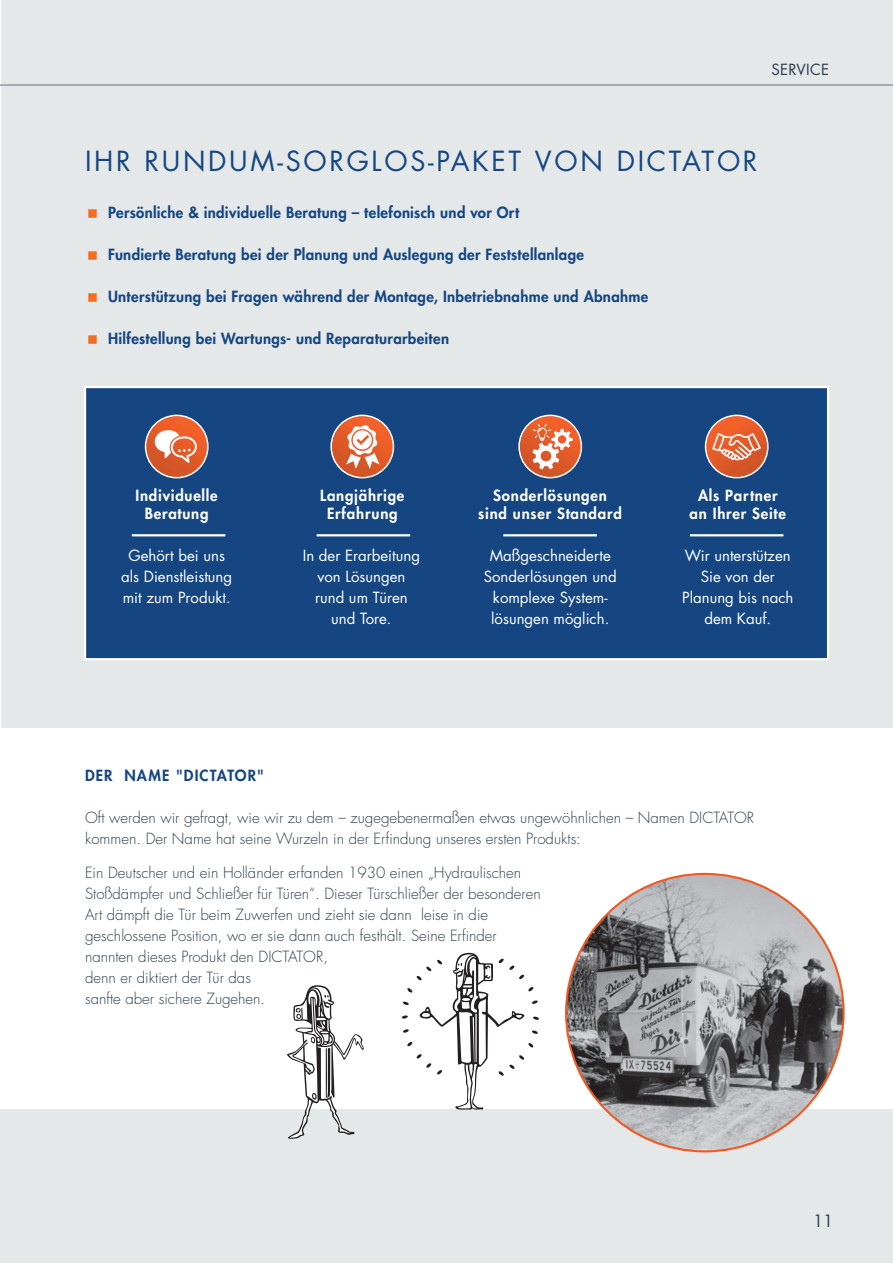
<style>
.page{position:relative;width:893px;height:1263px;background:#fff}
.page>*{position:absolute;margin:0;border:0;box-sizing:border-box;transform-origin:0 0}
.t1{font:27px "Futura Std";letter-spacing:.1em;color:#154682}
.t2{font:16.5px "Futura Std";color:#2b3d4e}
.t3{font:300 15px/21px "Futura Std";color:#2b3d4e}
.t4{font:800 15px "Futura Std";letter-spacing:.02em;color:#154682}
.t5{font:15px/21px "Futura Std";color:#fff;text-align:center}
.t6{font:800 15px/18px "Futura Std";letter-spacing:.05em;color:#fff;text-align:center}
.t7{font:800 15px "Futura Std";letter-spacing:.075em;color:#154682}
.t8{font:15px "Futura Std";letter-spacing:.02em;color:#2b3d4e}
</style>
<div class="page">
<div style="left:1px;top:0;width:892px;height:1263px;background:#e4e8e8"></div>
<div style="left:0;top:728px;width:893px;height:381px;background:#fff"></div>
<img style="left:566px;top:874px;width:278px;height:277px;border-radius:139px">
<div style="left:84px;top:386px;width:745px;height:274px;background:#154682;border:2px solid #fff"></div>
<img style="left:146px;top:415px;width:62px;height:63px;border-radius:31px">
<div style="left:145px;top:415px;width:64px;height:63px;border:2px solid #fff;border-radius:50%"></div>
<img style="left:706px;top:415px;width:62px;height:63px;border-radius:31px">
<div style="left:705px;top:415px;width:64px;height:63px;border:2px solid #fff;border-radius:50%"></div>
<img style="left:331px;top:415px;width:62px;height:63px;border-radius:31px">
<div style="left:330px;top:415px;width:64px;height:63px;border:2px solid #fff;border-radius:50%"></div>
<img style="left:519px;top:415px;width:62px;height:63px;border-radius:31px">
<div style="left:518px;top:415px;width:64px;height:63px;border:2px solid #fff;border-radius:50%"></div>
<hr style="left:132px;top:534px;width:93px;height:2px;background:#fff">
<hr style="left:317px;top:534px;width:93px;height:2px;background:#fff">
<hr style="left:503px;top:534px;width:94px;height:2px;background:#fff">
<hr style="left:690px;top:534px;width:93px;height:2px;background:#fff">
<svg style="left:401px;top:952px;width:138px;height:158px"></svg>
<svg style="left:287px;top:985px;width:77px;height:154px"></svg>
<hr style="left:0;top:84px;width:893px;height:2px;background:#8e98a1">
<p class="t8" style="left:771px;top:60px;width:59px">SERVICE</p>
<h1 class="t1" style="left:85px;top:144px;width:674px">IHR RUNDUM-SORGLOS-PAKET VON DICTATOR</h1>
<p class="t4" style="left:108px;top:202px;width:412px">Persönliche &amp; individuelle Beratung – telefonisch und vor Ort</p>
<p class="t4" style="left:108px;top:244px;width:477px">Fundierte Beratung bei der Planung und Auslegung der Feststellanlage</p>
<p class="t4" style="left:108px;top:286px;width:542px">Unterstützung bei Fragen während der Montage, Inbetriebnahme und Abnahme</p>
<p class="t4" style="left:108px;top:328px;width:343px">Hilfestellung bei Wartungs- und Reparaturarbeiten</p>
<p class="t6" style="left:136px;top:487px;width:84px">Individuelle<br>Beratung</p>
<p class="t5" style="left:121px;top:545px;width:113px">Gehört bei uns als Dienstleistung mit zum Produkt.</p>
<p class="t6" style="left:320px;top:487px;width:86px">Langjährige<br>Erfahrung</p>
<p class="t5" style="left:303px;top:545px;width:119px">In der Erarbeitung von Lösungen rund um Türen und Tore.</p>
<p class="t6" style="left:478px;top:487px;width:145px">Sonderlösungen sind unser Standard</p>
<p class="t5" style="left:484px;top:545px;width:134px">Maßgeschneiderte<br>Sonderlösungen und komplexe System&shy;lösungen möglich.</p>
<p class="t6" style="left:690px;top:487px;width:98px">Als Partner an Ihrer Seite</p>
<p class="t5" style="left:682px;top:545px;width:113px">Wir unterstützen<br>Sie von der<br>Planung bis nach dem Kauf.</p>
<p class="t7" style="left:85px;top:766px;width:181px">DER NAME "DICTATOR"</p>
<p class="t3" style="left:85px;top:807px;width:671px">Oft werden wir gefragt, wie wir zu dem – zugegebenermaßen etwas ungewöhnlichen – Namen DICTATOR kommen. Der Name hat seine Wurzeln in der Erfindung unseres ersten Produkts:</p>
<p class="t3" style="left:85px;top:862px;width:457px">Ein Deutscher und ein Holländer erfanden 1930 einen „Hydraulischen Stoßdämpfer und Schließer für Türen“. Dieser Türschließer der besonderen Art dämpft die Tür beim Zuwerfen und zieht sie dann leise in die geschlossene Position, wo er sie dann auch festhält. Seine Erfinder nannten dieses Produkt den DICTATOR,<br>denn er diktiert der Tür das<br>sanfte aber sichere Zugehen.</p>
<p class="t2" style="left:813px;top:1210px;width:22px">11</p>
</div>
